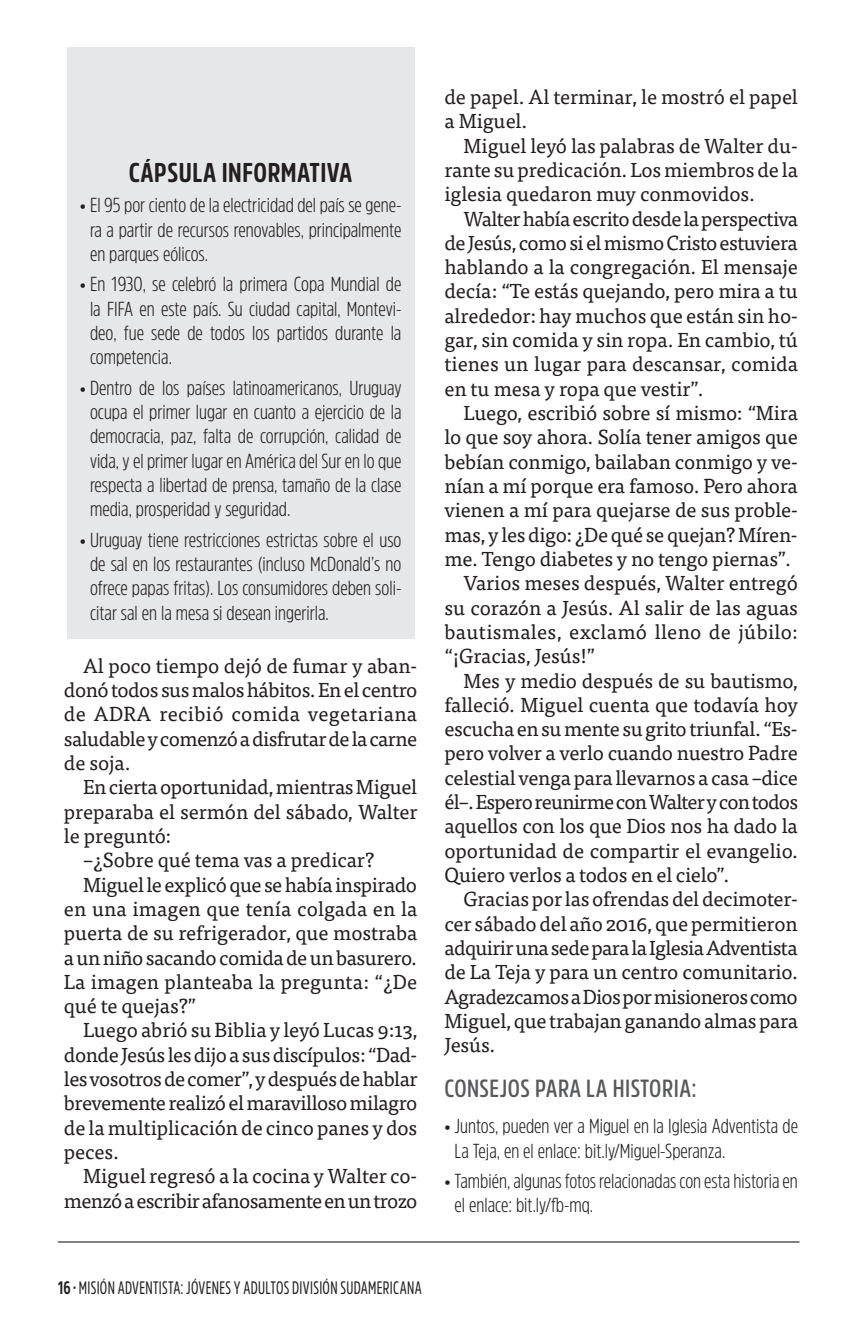
<style>
.page{position:relative;width:861px;height:1340px;background:#fff}
.page>*{position:absolute;margin:0;border:0;box-sizing:border-box;transform-origin:0 0}
.t1{font:700 27px "Amsi Pro Cond";letter-spacing:.02em;color:#231f20}
.t2{font:600 24.75px "Amsi Pro Cond";letter-spacing:.02em;color:#58595b}
.t3{font:20.25px/24.3px "Tisa OT";letter-spacing:-.01em;color:#231f20;text-align:justify}
.t4{font:300 20.25px/24.3px "Amsi Pro Cond";color:#231f20;text-align:justify}
.t5{font:18px "Amsi Pro Cond";letter-spacing:.02em;color:#231f20;scale:.85 1}
.s1{font-weight:700}
</style>
<div class="page">
<div style="left:67px;top:47px;width:347px;height:591px;background:#e6e7e8"></div>
<hr style="left:58px;top:1241px;width:741px;height:1px;background:#231f20">
<h1 class="t1" style="left:129px;top:163px;width:225px">CÁPSULA INFORMATIVA</h1>
<p class="t4" style="left:90px;top:194px;width:313px;text-indent:-10px">• El 95 por ciento de la electricidad del país se gene&shy;ra a partir de recursos renovables, principalmente en parques eólicos.</p>
<p class="t4" style="left:90px;top:273px;width:313px;text-indent:-10px">• En 1930, se celebró la primera Copa Mundial de la FIFA en este país. Su ciudad capital, Montevi&shy;deo, fue sede de todos los partidos durante la competencia.</p>
<p class="t4" style="left:90px;top:376px;width:313px;text-indent:-10px">• Dentro de los países latinoamericanos, Uruguay ocupa el primer lugar en cuanto a ejercicio de la democracia, paz, falta de corrupción, calidad de vida, y el primer lugar en América del Sur en lo que respecta a libertad de prensa, tamaño de la clase media, prosperidad y seguridad.</p>
<p class="t4" style="left:90px;top:528px;width:313px;text-indent:-10px">• Uruguay tiene restricciones estrictas sobre el uso de sal en los restaurantes (incluso McDonald’s no ofrece papas fritas). Los consumidores deben soli&shy;citar sal en la mesa si desean ingerirla.</p>
<p class="t3" style="left:64px;top:654px;width:355px;text-indent:19px">Al poco tiempo dejó de fumar y aban&shy;donó todos sus malos hábitos. En el centro de ADRA recibió comida vegetariana saludable y comenzó a disfrutar de la carne de soja.</p>
<p class="t3" style="left:83px;top:776px;width:335px">En cierta oportunidad, mientras Miguel</p>
<p class="t3" style="left:64px;top:800px;width:355px">preparaba el sermón del sábado, Walter</p>
<p class="t3" style="left:64px;top:824px;width:109px">le preguntó:</p>
<p class="t3" style="left:83px;top:849px;width:292px">–¿Sobre qué tema vas a predicar?</p>
<p class="t3" style="left:83px;top:873px;width:335px">Miguel le explicó que se había inspirado</p>
<p class="t3" style="left:64px;top:897px;width:355px">en una imagen que tenía colgada en la</p>
<p class="t3" style="left:64px;top:922px;width:355px">puerta de su refrigerador, que mostraba</p>
<p class="t3" style="left:64px;top:946px;width:354px">a un niño sacando comida de un basurero.</p>
<p class="t3" style="left:64px;top:970px;width:354px">La imagen planteaba la pregunta: “¿De</p>
<p class="t3" style="left:64px;top:994px;width:134px">qué te quejas?”</p>
<p class="t3" style="left:83px;top:1019px;width:336px">Luego abrió su Biblia y leyó Lucas 9:13,</p>
<p class="t3" style="left:64px;top:1043px;width:355px">donde Jesús les dijo a sus discípulos: “Dad-</p>
<p class="t3" style="left:64px;top:1067px;width:355px">les vosotros de comer”, y después de hablar</p>
<p class="t3" style="left:64px;top:1092px;width:355px">brevemente realizó el maravilloso milagro</p>
<p class="t3" style="left:64px;top:1116px;width:355px">de la multiplicación de cinco panes y dos</p>
<p class="t3" style="left:64px;top:1140px;width:57px">peces.</p>
<p class="t3" style="left:83px;top:1165px;width:336px">Miguel regresó a la cocina y Walter co-</p>
<p class="t3" style="left:64px;top:1189px;width:355px">menzó a escribir afanosamente en un trozo</p>
<p class="t3" style="left:444px;top:86px;width:355px">de papel. Al terminar, le mostró el papel a Miguel.</p>
<p class="t3" style="left:444px;top:134px;width:355px;text-indent:19px">Miguel leyó las palabras de Walter du&shy;rante su predicación. Los miembros de la iglesia quedaron muy conmovidos.</p>
<p class="t3" style="left:444px;top:207px;width:355px;text-indent:19px">Walter había escrito desde la perspectiva de Jesús, como si el mismo Cristo estuviera hablando a la congregación. El mensaje decía: “Te estás quejando, pero mira a tu alrededor: hay muchos que están sin ho&shy;gar, sin comida y sin ropa. En cambio, tú tienes un lugar para descansar, comida en tu mesa y ropa que vestir”.</p>
<p class="t3" style="left:463px;top:402px;width:336px">Luego, escribió sobre sí mismo: “Mira</p>
<p class="t3" style="left:444px;top:426px;width:355px">lo que soy ahora. Solía tener amigos que</p>
<p class="t3" style="left:444px;top:450px;width:355px">bebían conmigo, bailaban conmigo y ve-</p>
<p class="t3" style="left:444px;top:475px;width:355px">nían a mí porque era famoso. Pero ahora</p>
<p class="t3" style="left:444px;top:499px;width:355px">vienen a mí para quejarse de sus proble-</p>
<p class="t3" style="left:444px;top:523px;width:355px">mas, y les digo: ¿De qué se quejan? Míren-</p>
<p class="t3" style="left:444px;top:548px;width:348px">me. Tengo diabetes y no tengo piernas”.</p>
<p class="t3" style="left:463px;top:572px;width:336px">Varios meses después, Walter entregó</p>
<p class="t3" style="left:444px;top:596px;width:355px">su corazón a Jesús. Al salir de las aguas</p>
<p class="t3" style="left:444px;top:620px;width:355px">bautismales, exclamó lleno de júbilo:</p>
<p class="t3" style="left:444px;top:645px;width:152px">“¡Gracias, Jesús!”</p>
<p class="t3" style="left:463px;top:669px;width:336px">Mes y medio después de su bautismo,</p>
<p class="t3" style="left:444px;top:693px;width:355px">falleció. Miguel cuenta que todavía hoy</p>
<p class="t3" style="left:444px;top:718px;width:354px">escucha en su mente su grito triunfal. “Es-</p>
<p class="t3" style="left:444px;top:742px;width:355px">pero volver a verlo cuando nuestro Padre</p>
<p class="t3" style="left:444px;top:766px;width:355px">celestial venga para llevarnos a casa –dice</p>
<p class="t3" style="left:444px;top:791px;width:355px">él–. Espero reunirme con Walter y con todos</p>
<p class="t3" style="left:444px;top:815px;width:355px">aquellos con los que Dios nos ha dado la</p>
<p class="t3" style="left:444px;top:839px;width:355px">oportunidad de compartir el evangelio.</p>
<p class="t3" style="left:444px;top:863px;width:286px">Quiero verlos a todos en el cielo”.</p>
<p class="t3" style="left:463px;top:888px;width:336px">Gracias por las ofrendas del decimoter-</p>
<p class="t3" style="left:444px;top:912px;width:354px">cer sábado del año 2016, que permitieron</p>
<p class="t3" style="left:444px;top:936px;width:354px">adquirir una sede para la Iglesia Adventista</p>
<p class="t3" style="left:444px;top:961px;width:355px">de La Teja y para un centro comunitario.</p>
<p class="t3" style="left:444px;top:985px;width:355px">Agradezcamos a Dios por misioneros como</p>
<p class="t3" style="left:444px;top:1009px;width:355px">Miguel, que trabajan ganando almas para</p>
<p class="t3" style="left:444px;top:1034px;width:52px">Jesús.</p>
<p class="t2" style="left:444px;top:1078px;width:253px">CONSEJOS PARA LA HISTORIA:</p>
<p class="t4" style="left:454px;top:1114px;width:345px;text-indent:-10px">• Juntos, pueden ver a Miguel en la Iglesia Adventista de<br>La Teja, en el enlace: bit.ly/Miguel-Speranza.</p>
<p class="t4" style="left:454px;top:1169px;width:345px;text-indent:-10px">• También, algunas fotos relacionadas con esta historia en el enlace: bit.ly/fb-mq.</p>
<p class="t5" style="left:58px;top:1280px;width:429px"><span class="s1">16 ·</span> MISIÓN ADVENTISTA: JÓVENES Y ADULTOS DIVISIÓN SUDAMERICANA</p>
</div>
